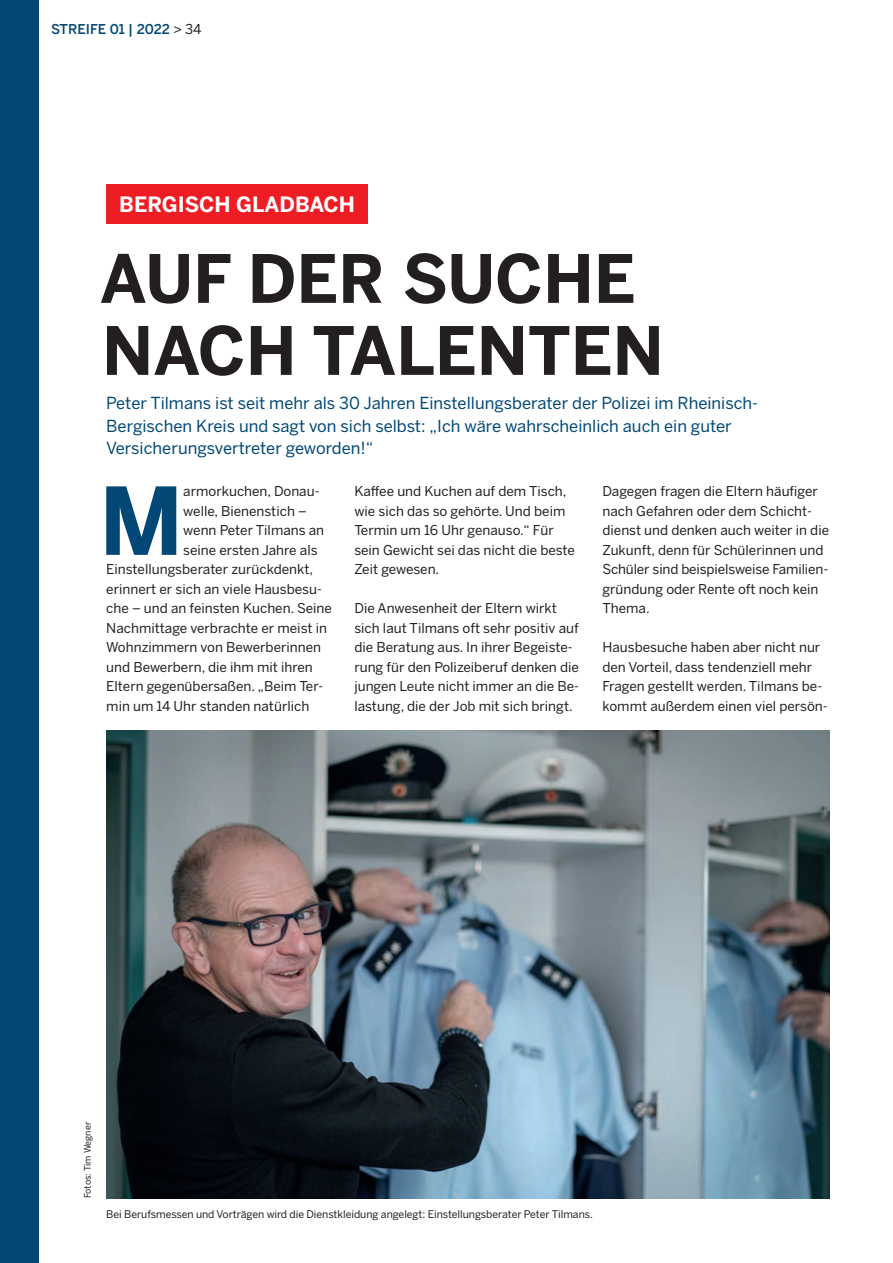
<style>
.page{position:relative;width:893px;height:1263px;background:#fff}
.page>*{position:absolute;margin:0;border:0;box-sizing:border-box;transform-origin:0 0}
.t1{font:700 92.55px "Benton Sans";color:#024876}
.t2{font:700 66px/72px "Benton Sans";color:#231f20}
.t3{font:700 21px "Benton Sans";color:#fff}
.t4{font:16.5px/22.5px "Benton Sans";color:#024876}
.t5{font:13.5px/19.5px "Benton Sans";color:#231f20}
.t6{font:500 13.5px "Benton Sans";color:#024876}
.t7{font:10.5px "Benton Sans";letter-spacing:-.005em;color:#231f20}
.t8{font:9px "Benton Sans";color:#231f20}
.s1{font-weight:400;color:#231f20}
</style>
<div class="page">
<div style="left:0;top:0;width:38px;height:1263px;background:#024876"></div>
<div style="left:106px;top:184px;width:262px;height:39px;background:#ee1d23"></div>
<img style="left:106px;top:730px;width:723px;height:468px">
<p class="t6" style="left:51px;top:21px;width:152px">STREIFE 01 | 2022 <span class="s1">&gt; 34</span></p>
<h3 class="t3" style="left:119px;top:192px;width:237px">BERGISCH GLADBACH</h3>
<h2 class="t2" style="left:100px;top:242px;width:566px">AUF DER SUCHE<br>NACH TALENTEN</h2>
<p class="t4" style="left:106px;top:392px;width:653px">Peter Tilmans ist seit mehr als 30 Jahren Einstellungsberater der Polizei im Rheinisch-<br>Bergischen Kreis und sagt von sich selbst: „Ich wäre wahrscheinlich auch ein guter<br>Versicherungsvertreter geworden!“</p>
<h1 class="t1" style="left:99px;top:466px;width:86px">M</h1>
<p class="t5" style="left:183px;top:481px;width:138px">armorkuchen, Donau-</p>
<p class="t5" style="left:183px;top:501px;width:125px">welle, Bienenstich –</p>
<p class="t5" style="left:183px;top:520px;width:142px">wenn Peter Tilmans an</p>
<p class="t5" style="left:183px;top:540px;width:136px">seine ersten Jahre als</p>
<p class="t5" style="left:106px;top:559px;width:208px">Einstellungsberater zurückdenkt,</p>
<p class="t5" style="left:106px;top:579px;width:217px">erinnert er sich an viele Hausbesu-</p>
<p class="t5" style="left:106px;top:598px;width:227px">che – und an feinsten Kuchen. Seine</p>
<p class="t5" style="left:106px;top:618px;width:222px">Nachmittage verbrachte er meist in</p>
<p class="t5" style="left:106px;top:637px;width:216px">Wohnzimmern von Bewerberinnen</p>
<p class="t5" style="left:106px;top:657px;width:208px">und Bewerbern, die ihm mit ihren</p>
<p class="t5" style="left:106px;top:676px;width:218px">Eltern gegenübersaßen. „Beim Ter-</p>
<p class="t5" style="left:106px;top:696px;width:205px">min um 14 Uhr standen natürlich</p>
<p class="t5" style="left:354px;top:481px;width:222px">Kaffee und Kuchen auf dem Tisch, wie sich das so gehörte. Und beim<br>Termin um 16 Uhr genauso.“ Für sein Gewicht sei das nicht die beste<br>Zeit gewesen.</p>
<p class="t5" style="left:354px;top:598px;width:226px">Die Anwesenheit der Eltern wirkt sich laut Tilmans oft sehr positiv auf die Beratung aus. In ihrer Begeiste&shy;rung für den Polizeiberuf denken die jungen Leute nicht immer an die Be&shy;lastung, die der Job mit sich bringt.</p>
<p class="t5" style="left:602px;top:481px;width:228px">Dagegen fragen die Eltern häufiger nach Gefahren oder dem Schicht&shy;dienst und denken auch weiter in die<br>Zukunft, denn für Schülerinnen und<br>Schüler sind beispielsweise Familien&shy;gründung oder Rente oft noch kein<br>Thema.</p>
<p class="t5" style="left:602px;top:637px;width:227px">Hausbesuche haben aber nicht nur den Vorteil, dass tendenziell mehr Fragen gestellt werden. Tilmans be&shy;kommt außerdem einen viel persön-</p>
<p class="t8" style="left:82px;top:1198px;width:78px;rotate:-90deg">Fotos: Tim Wegner</p>
<p class="t7" style="left:106px;top:1208px;width:488px">Bei Berufsmessen und Vorträgen wird die Dienstkleidung angelegt: Einstellungsberater Peter Tilmans.</p>
</div>
